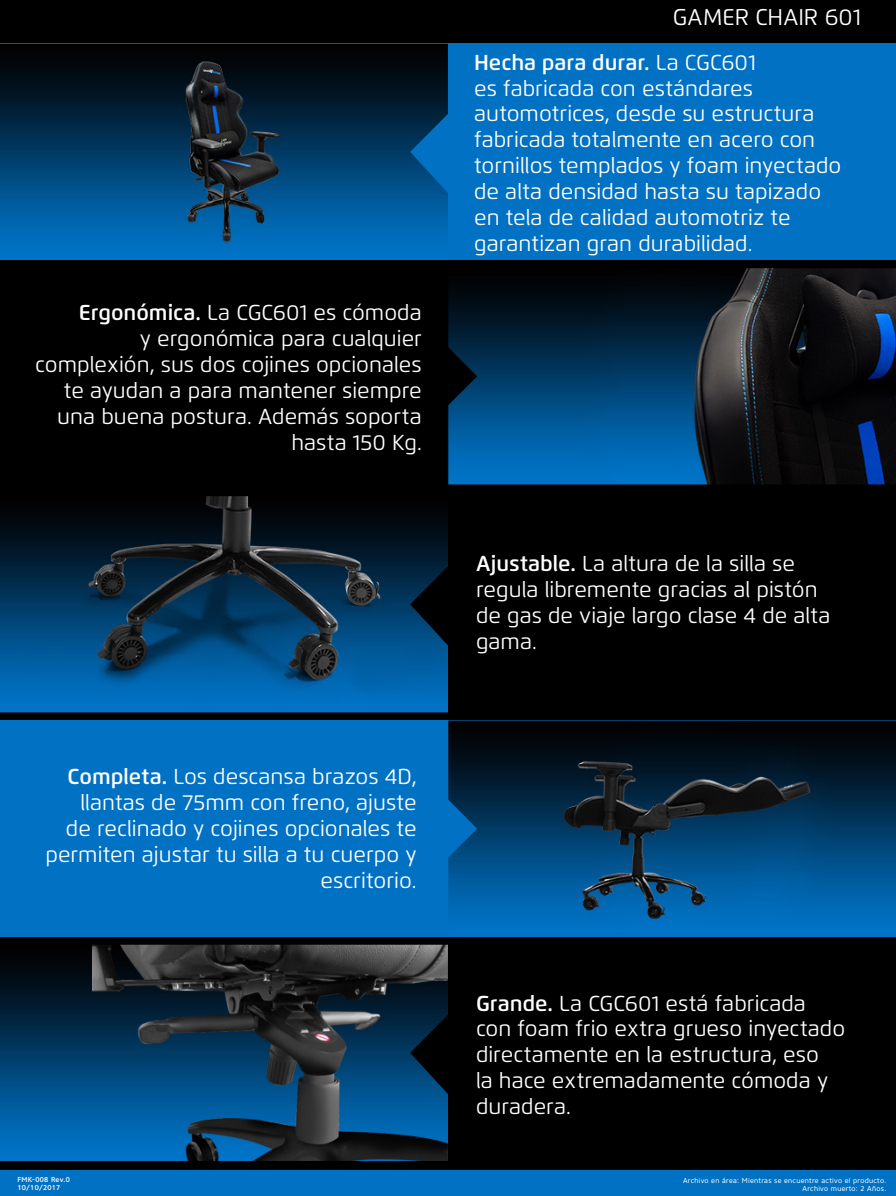
<style>
.page{position:relative;width:896px;height:1196px;background:#fff}
.page>*{position:absolute;margin:0;border:0;box-sizing:border-box;transform-origin:0 0}
.t1{font:22.75px "Flexo";letter-spacing:.005em;color:#fff}
.t2{font:21.61px/25.9px "Flexo";color:#fff}
.t3{font:7px/7.9px "Core Sans N45";letter-spacing:.04em;color:#fff;text-align:right}
.t4{font:500 7px/7.9px "Core Sans N55";letter-spacing:.04em;color:#fff}
.s1{font-weight:600}
</style>
<div class="page">
<div style="left:0;top:0;width:896px;height:1195px;background:#000"></div>
<div style="left:0;top:720px;width:896px;height:216px;background:#0071c3"></div>
<div style="left:0;top:44px;width:896px;height:216px;background:#0071c3"></div>
<div style="left:0;top:1170px;width:896px;height:25px;background:#0071c3"></div>
<img style="left:0;top:44px;width:448px;height:200px">
<img style="left:0;top:496px;width:448px;height:216px">
<img style="left:0;top:944px;width:448px;height:216px">
<img style="left:448px;top:268px;width:448px;height:216px">
<img style="left:448px;top:720px;width:448px;height:199px">
<p class="t2" style="left:35px;top:299px;width:388px;text-align:right"><span class="s1">Ergonómica.</span> La CGC601 es cómoda<br>y ergonómica para cualquier complexión, sus dos cojines opcionales te ayudan a para mantener siempre una buena postura. Además soporta hasta 150 Kg.</p>
<p class="t2" style="left:46px;top:763px;width:373px;text-align:right"><span class="s1">Completa.</span> Los descansa brazos 4D, llantas de 75mm con freno, ajuste<br>de reclinado y cojines opcionales te permiten ajustar tu silla a tu cuerpo y escritorio.</p>
<p class="t4" style="left:18px;top:1175px;width:54px">FMK-008 Rev.0<br>10/10/2017</p>
<p class="t1" style="left:673px;top:3px;width:190px">GAMER CHAIR 601</p>
<p class="t2" style="left:474px;top:49px;width:369px"><span class="s1">Hecha para durar.</span> La CGC601<br>es fabricada con estándares automotrices, desde su estructura fabricada totalmente en acero con tornillos templados y foam inyectado de alta densidad hasta su tapizado en tela de calidad automotriz te garantizan gran durabilidad.</p>
<p class="t2" style="left:476px;top:550px;width:356px"><span class="s1">Ajustable.</span> La altura de la silla se regula libremente gracias al pistón de gas de viaje largo clase 4 de alta gama.</p>
<p class="t2" style="left:476px;top:989px;width:371px"><span class="s1">Grande.</span> La CGC601 está fabricada con foam frio extra grueso inyectado directamente en la estructura, eso<br>la hace extremadamente cómoda y duradera.</p>
<p class="t3" style="left:683px;top:1176px;width:205px">Archivo en área: Mientras se encuentre activo el producto.<br>Archivo muerto: 2 Años.</p>
</div>
